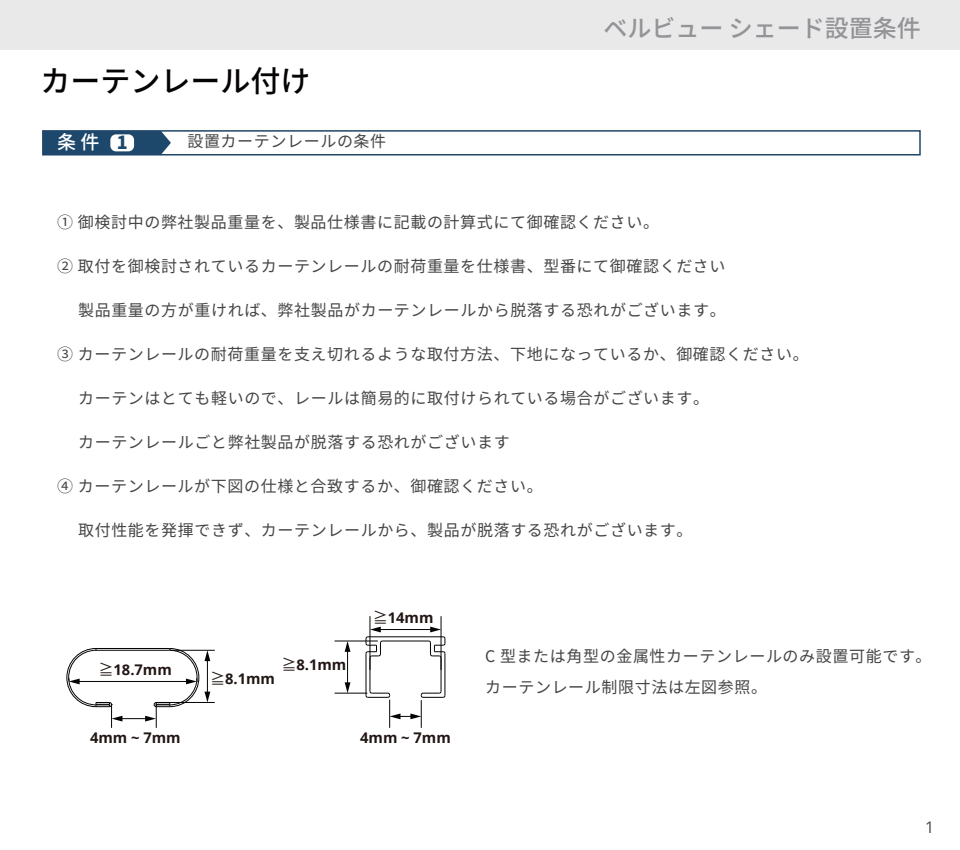
<style>
.page{position:relative;width:960px;height:850px;background:#fff}
.page>*{position:absolute;margin:0;border:0;box-sizing:border-box;transform-origin:0 0}
.t1{font:500 30px "Noto Sans CJ Kjp";color:#060303}
.t2{font:500 24px "Noto Sans CJ Kjp";color:#939398}
.t3{font:500 19px "Noto Sans CJ Kjp";color:#fff}
.t4{font:16px/31px "Noto Sans CJ Kjp";letter-spacing:.04em;color:#454546}
.t5{font:16px "Open Sans";color:#444546}
.t6{font:700 14.7px "Open Sans";color:#211613}
.s1{font-weight:900;font-size:18px;color:#1d476b}
.s2{font-family:"Noto Sans CJ Kjp";font-weight:400}
</style>
<div class="page">
<div style="left:0;top:0;width:960px;height:50px;background:#e9e9e9"></div>
<div style="left:42px;top:130px;width:879px;height:26px;border:2px solid #1f4567"></div>
<div style="left:43px;top:131px;width:128px;height:24px;background:#1d476b"></div>
<div style="left:110px;top:134px;width:24px;height:17px;background:#fff;border-radius:6px"></div>
<hr style="left:157px;top:702px;width:58px;height:1px;background:#060303">
<hr style="left:171px;top:650px;width:44px;height:1px;background:#060303">
<svg style="left:66px;top:648px;width:144px;height:80px"></svg>
<hr style="left:368px;top:636px;width:75px;height:1px;background:#060303">
<hr style="left:366px;top:654px;width:1px;height:42px;background:#060303">
<hr style="left:370px;top:658px;width:1px;height:33px;background:#060303">
<hr style="left:382px;top:641px;width:47px;height:1px;background:#060303">
<hr style="left:441px;top:658px;width:1px;height:33px;background:#060303">
<hr style="left:444px;top:654px;width:1px;height:42px;background:#060303">
<hr style="left:335px;top:641px;width:43px;height:1px;background:#060303">
<hr style="left:335px;top:693px;width:32px;height:1px;background:#060303">
<hr style="left:369px;top:616px;width:1px;height:54px;background:#060303">
<hr style="left:441px;top:616px;width:1px;height:54px;background:#060303">
<svg style="left:365px;top:690px;width:81px;height:38px"></svg>
<hr style="left:379px;top:629px;width:53px;height:1px;background:#060303">
<svg style="left:365px;top:627px;width:18px;height:32px"></svg>
<svg style="left:428px;top:627px;width:18px;height:32px"></svg>
<hr style="left:347px;top:650px;width:1px;height:34px;background:#060303">
<svg style="left:345px;top:682px;width:5px;height:11px"></svg>
<svg style="left:345px;top:641px;width:5px;height:11px"></svg>
<h1 class="t1" style="left:41px;top:64px;width:271px">カーテンレール付け</h1>
<p class="t3" style="left:57px;top:131px;width:72px">条 件 <span class="s1">1</span></p>
<p class="t4" style="left:187px;top:126px;width:200px">設置カーテンレールの条件</p>
<h2 class="t2" style="left:604px;top:15px;width:319px">ベルビュー シェード設置条件</h2>
<p class="t4" style="left:57px;top:207px;width:604px">① 御検討中の弊社製品重量を、製品仕様書に記載の計算式にて御確認ください。</p>
<p class="t4" style="left:57px;top:251px;width:670px">② 取付を御検討されているカーテンレールの耐荷重量を仕様書、型番にて御確認ください</p>
<p class="t4" style="left:78px;top:295px;width:649px">製品重量の方が重ければ、弊社製品がカーテンレールから脱落する恐れがございます。</p>
<p class="t4" style="left:57px;top:339px;width:753px">③ カーテンレールの耐荷重量を支え切れるような取付方法、下地になっているか、御確認ください。</p>
<p class="t4" style="left:78px;top:383px;width:633px">カーテンはとても軽いので、レールは簡易的に取付けられている場合がございます。</p>
<p class="t4" style="left:78px;top:427px;width:433px">カーテンレールごと弊社製品が脱落する恐れがございます</p>
<p class="t4" style="left:57px;top:471px;width:487px">④ カーテンレールが下図の仕様と合致するか、御確認ください。</p>
<p class="t4" style="left:78px;top:515px;width:616px">取付性能を発揮できず、カーテンレールから、製品が脱落する恐れがございます。</p>
<p class="t6" style="left:99px;top:659px;width:74px"><span class="s2">≧</span>18.7mm</p>
<p class="t6" style="left:211px;top:668px;width:66px"><span class="s2">≧</span>8.1mm</p>
<p class="t6" style="left:282px;top:654px;width:66px"><span class="s2">≧</span>8.1mm</p>
<p class="t6" style="left:373px;top:607px;width:62px"><span class="s2">≧</span>14mm</p>
<p class="t6" style="left:90px;top:727px;width:92px">4mm ~ 7mm</p>
<p class="t6" style="left:360px;top:727px;width:92px">4mm ~ 7mm</p>
<p class="t4" style="left:485px;top:641px;width:448px">C 型または角型の金属性カーテンレールのみ設置可能です。カーテンレール制限寸法は左図参照。</p>
<p class="t5" style="left:925px;top:816px;width:11px">1</p>
</div>
